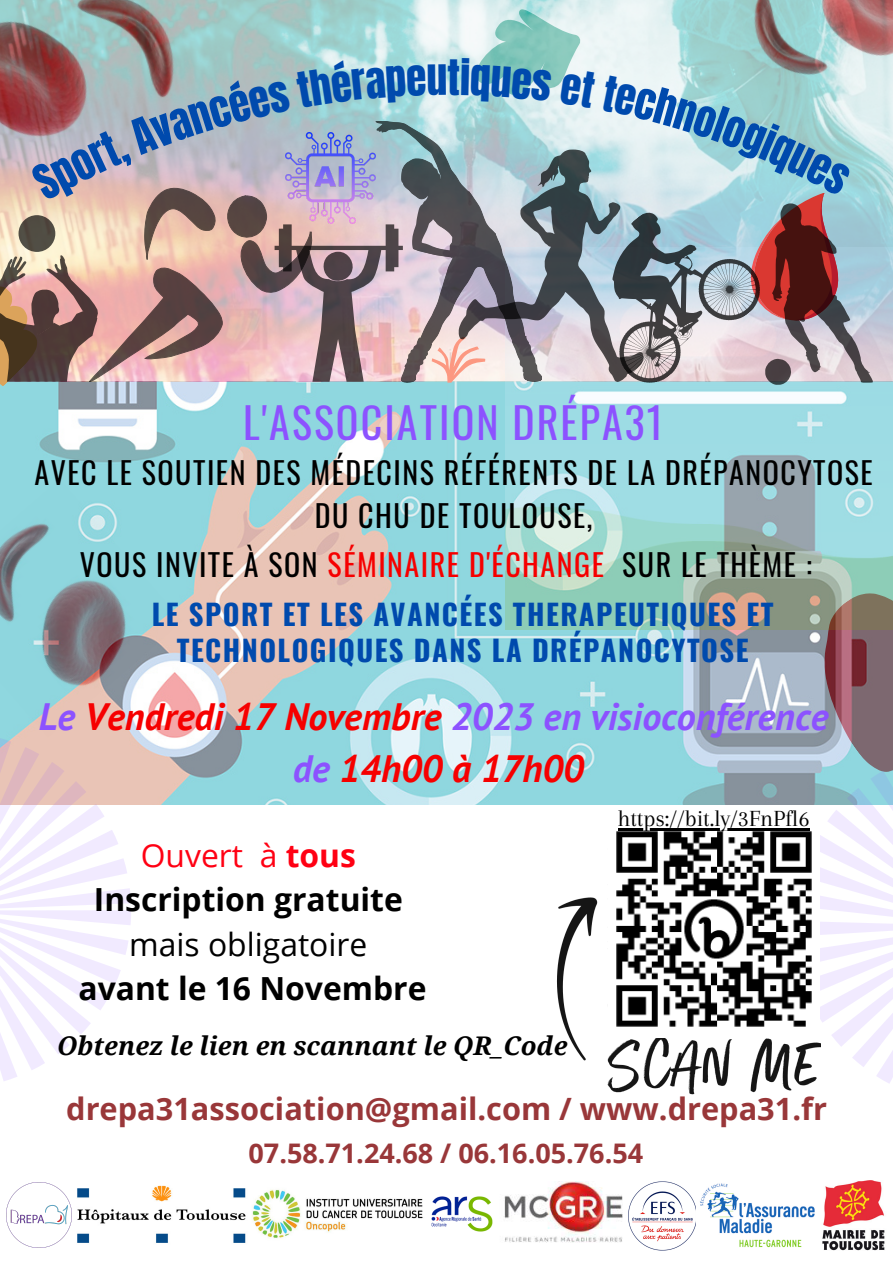
<style>
.page{position:relative;width:893px;height:1263px;background:#fff}
.page>*{position:absolute;margin:0;border:0;box-sizing:border-box;transform-origin:0 0}
.t1{font:42px "Oswald";letter-spacing:.05em;color:#8c52ff}
.t2{font:italic 700 38.03px "PT Sans";color:#8c52ff}
.t3{font:italic 700 38.03px "PT Sans";color:#f60000}
.t4{font:700 31.8px "Open Sans";color:#000}
.t5{font:31.8px "Open Sans";color:#000}
.t6{font:31.8px "Open Sans";color:#ff0013}
.t7{font:700 30.75px "Open Sans";color:#993739}
.t8{font:30px/42.2px "Oswald";letter-spacing:.05em;color:#000;text-align:center}
.t9{font:700 28.65px/36.6px "Oswald";letter-spacing:.05em;color:#004aad;text-align:center}
.t10{font:700 27px "Open Sans";color:#993739}
.t11{font:italic 700 25.72px "Noto Serif";color:#000}
.t12{font:24px "Arapey";color:#000}
.s1{color:#f60000}
.s2{color:#8c52ff}
.s3{font-weight:700}
</style>
<div class="page">
<img style="left:0;top:133px;width:893px;height:672px">
<img style="left:873px;top:0;width:20px;height:133px">
<img style="left:505px;top:248px;width:388px;height:381px">
<img style="left:557px;top:897px;width:225px;height:197px">
<svg style="left:0;top:732px;width:131px;height:349px"></svg>
<svg style="left:782px;top:573px;width:111px;height:518px"></svg>
<svg style="left:555px;top:389px;width:217px;height:6px"></svg>
<img style="left:608px;top:830px;width:211px;height:207px">
<img style="left:6px;top:1182px;width:417px;height:66px">
<img style="left:431px;top:1196px;width:62px;height:36px">
<img style="left:504px;top:1182px;width:119px;height:61px">
<img style="left:628px;top:1180px;width:257px;height:70px">
<hr style="left:618px;top:828px;width:191px;height:2px;background:#000">
<img style="left:0;top:0;width:873px;height:389px">
<p class="t1" style="left:243px;top:390px;width:422px">L'ASSOCIATION DRÉPA31</p>
<p class="t8" style="left:34px;top:451px;width:839px">AVEC LE SOUTIEN DES MÉDECINS RÉFÉRENTS DE LA DRÉPANOCYTOSE<br>DU CHU DE TOULOUSE,</p>
<p class="t8" style="left:80px;top:542px;width:733px">VOUS INVITE À SON <span class="s1">SÉMINAIRE D'ÉCHANGE</span> SUR LE THÈME :</p>
<p class="t9" style="left:152px;top:594px;width:623px">LE SPORT ET LES AVANCÉES THERAPEUTIQUES ET<br>TECHNOLOGIQUES DANS LA DRÉPANOCYTOSE</p>
<p class="t2" style="left:39px;top:691px;width:791px">Le <span class="s1">Vendredi 17 Novembre</span> 2023 en visioconférence</p>
<p class="t3" style="left:293px;top:744px;width:292px"><span class="s2">de</span> 14h00 à 17h00</p>
<p class="t6" style="left:141px;top:833px;width:217px">Ouvert à <span class="s3">tous</span></p>
<p class="t4" style="left:94px;top:877px;width:310px">Inscription gratuite</p>
<p class="t5" style="left:129px;top:922px;width:240px">mais obligatoire</p>
<p class="t4" style="left:78px;top:966px;width:349px">avant le 16 Novembre</p>
<p class="t11" style="left:57px;top:1027px;width:512px">Obtenez le lien en scannant le QR_Code</p>
<p class="t12" style="left:618px;top:805px;width:193px">https://bit.ly/3FnPfl6</p>
<p class="t7" style="left:66px;top:1087px;width:762px">drepa31association@gmail.com / www.drepa31.fr</p>
<p class="t10" style="left:248px;top:1134px;width:396px">07.58.71.24.68 / 06.16.05.76.54</p>
</div>
